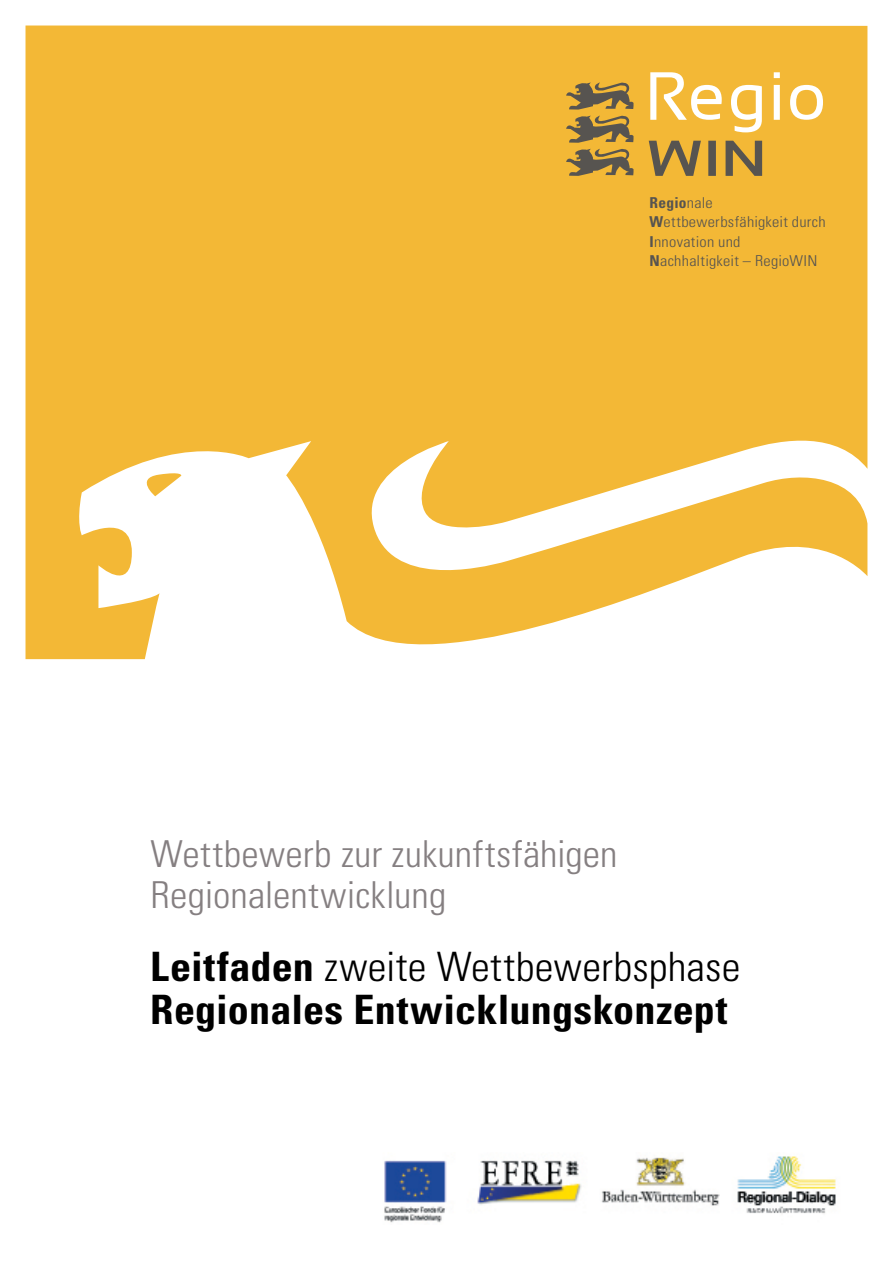
<style>
.page{position:relative;width:893px;height:1263px;background:#fff}
.page>*{position:absolute;margin:0;border:0;box-sizing:border-box;transform-origin:0 0}
.t1{font:700 condensed 40.5px/43.5px "Univers";letter-spacing:.005em;color:#000;scale:1.04 1}
.t2{font:300 condensed 37.2px/41.2px "Univers";letter-spacing:.005em;color:#857f81;scale:1.05 1}
.t3{font:300 condensed 15px/19.5px "Univers";letter-spacing:.015em;color:#575450;scale:1.09 1}
.s1{font-weight:700}
.s2{font-weight:300}
</style>
<div class="page">
<svg style="left:26px;top:26px;width:841px;height:634px;fill:#f3b836"></svg>
<svg style="left:650px;top:72px;width:173px;height:60px"></svg>
<svg style="left:649px;top:141px;width:113px;height:35px"></svg>
<svg style="left:566px;top:82px;width:68px;height:94px"></svg>
<img style="left:384px;top:1156px;width:452px;height:67px">
<p class="t3" style="left:649px;top:192px;width:163px"><span class="s1">Regio</span>nale<br><span class="s1">W</span>ettbewerbsfähigkeit durch<br><span class="s1">I</span>nnovation und<br><span class="s1">N</span>achhaltigkeit – RegioWIN</p>
<h2 class="t2" style="left:151px;top:833px;width:446px">Wettbewerb zur zukunftsfähigen<br>Regionalentwicklung</h2>
<h1 class="t1" style="left:150px;top:944px;width:569px">Leitfaden <span class="s2">zweite Wettbewerbsphase<br></span>Regionales Entwicklungskonzept</h1>
</div>
